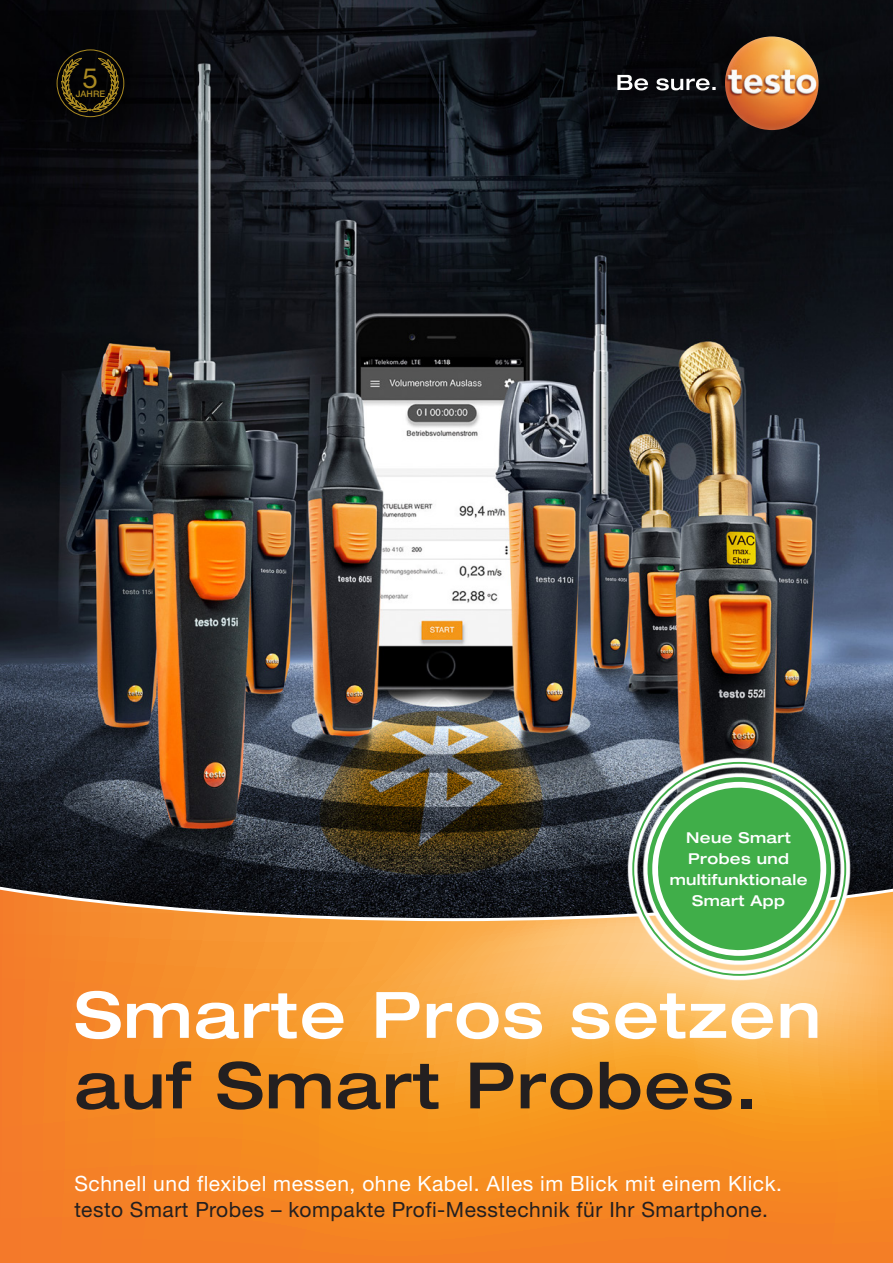
<style>
.page{position:relative;width:893px;height:1263px;background:#fff}
.page>*{position:absolute;margin:0;border:0;box-sizing:border-box;transform-origin:0 0}
.t1{font:500 expanded 64.05px "Helvetica Neue LTW1 G";letter-spacing:.025em;color:#fff}
.t2{font:500 expanded 64.05px "Helvetica Neue LTW1 G";letter-spacing:.025em;color:#231f20}
.t3{font:27.75px "Helvetica Neue LTW1 G";color:#aa8a22}
.t4{font:21px "Helvetica Neue LTW1 G";letter-spacing:.025em;color:#fff}
.t5{font:21px "Helvetica Neue LTW1 G";letter-spacing:.025em;color:#231f20}
.t6{font:500 expanded 15px/21px "Helvetica Neue LTW1 G";letter-spacing:.025em;color:#fff;text-align:center}
.t7{font:500 9px "Helvetica Neue LTW1 G";color:#aa8a22}
</style>
<div class="page">
<img style="left:0;top:0;width:893px;height:887px">
<svg style="left:0;top:890px;width:893px;height:373px;background:#ed8f2f"></svg>
<svg style="left:617px;top:75px;width:99px;height:15px"></svg>
<img style="left:725px;top:37px;width:94px;height:93px;border-radius:47px">
<svg style="left:628px;top:757px;width:223px;height:223px;background:#a29079"></svg>
<svg style="left:632px;top:762px;width:214px;height:214px"></svg>
<svg style="left:647px;top:777px;width:184px;height:183px"></svg>
<div style="left:57px;top:50px;width:67px;height:67px;border:1px solid #aa8a22;border-radius:50%"></div>
<svg style="left:61px;top:58px;width:58px;height:54px;background:#2d250c"></svg>
<h2 class="t3" style="left:83px;top:61px;width:17px">5</h2>
<p class="t7" style="left:76px;top:89px;width:31px">JAHRE</p>
<p class="t6" style="left:670px;top:827px;width:139px">Neue Smart<br>Probes und multifunktionale<br>Smart App</p>
<h1 class="t1" style="left:74px;top:974px;width:748px">Smarte Pros setzen</h1>
<h1 class="t2" style="left:74px;top:1044px;width:685px">auf Smart Probes.</h1>
<p class="t4" style="left:74px;top:1171px;width:709px">Schnell und flexibel messen, ohne Kabel. Alles im Blick mit einem Klick.</p>
<p class="t5" style="left:74px;top:1196px;width:695px">testo Smart Probes – kompakte Profi-Messtechnik für Ihr Smartphone.</p>
</div>
